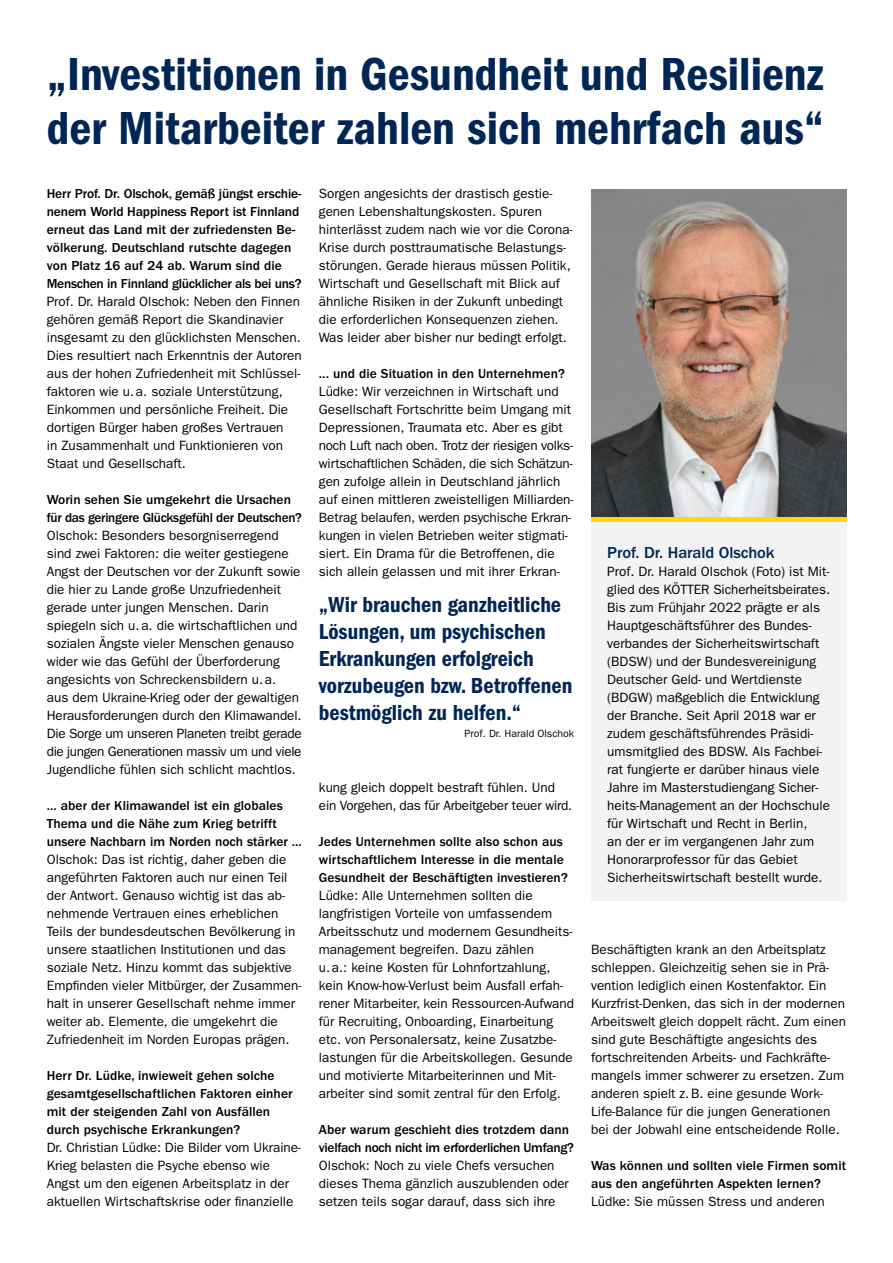
<style>
.page{position:relative;width:893px;height:1263px;background:#fff}
.page>*{position:absolute;margin:0;border:0;box-sizing:border-box;transform-origin:0 0}
.t1{font:48px/54px "ITC Franklin Gothic Std Dm Cd";color:#002655}
.t2{font:22.5px/27px "ITC Franklin Gothic Std Dm Cd";color:#002655}
.t3{font:500 16.5px "ITC Franklin Gothic Std";letter-spacing:-.005em;color:#002655}
.t4{font:13.5px/18px "ITC Franklin Gothic Std";color:#000}
.t5{font:500 13.5px/18px "ITC Franklin Gothic Std";letter-spacing:.005em;color:#000}
.t6{font:500 13.5px/18px "ITC Franklin Gothic Std";letter-spacing:-.025em;color:#000}
.t7{font:500 13.5px/18px "ITC Franklin Gothic Std";letter-spacing:-.02em;color:#000}
.t8{font:10.5px "ITC Franklin Gothic Std";color:#000}
</style>
<div class="page">
<img style="left:591px;top:189px;width:255px;height:329px">
<hr style="left:591px;top:518px;width:255px;height:4px;background:#ffd516">
<div style="left:591px;top:522px;width:255px;height:378px;background:#f2f3f3"></div>
<h1 class="t1" style="left:47px;top:47px;width:779px">„Investitionen in Gesundheit und Resilienz der Mitarbeiter zahlen sich mehrfach aus“</h1>
<p class="t5" style="left:47px;top:185px;width:256px">Herr Prof. Dr. Olschok, gemäß jüngst erschie&shy;nenem World Happiness Report ist Finnland erneut das Land mit der zufriedensten Be&shy;völkerung. Deutschland rutschte dagegen von Platz 16 auf 24 ab. Warum sind die Menschen in Finnland glücklicher als bei uns?</p>
<p class="t4" style="left:47px;top:292px;width:257px">Prof. Dr. Harald Olschok: Neben den Finnen gehören gemäß Report die Skandinavier insgesamt zu den glücklichsten Menschen.<br>Dies resultiert nach Erkenntnis der Autoren aus der hohen Zufriedenheit mit Schlüssel&shy;faktoren wie u.a. soziale Unterstützung, Einkommen und persönliche Freiheit. Die dortigen Bürger haben großes Vertrauen<br>in Zusammenhalt und Funktionieren von Staat und Gesellschaft.</p>
<p class="t7" style="left:47px;top:491px;width:257px">Worin sehen Sie umgekehrt die Ursachen für das geringere Glücksgefühl der Deutschen?</p>
<p class="t4" style="left:47px;top:527px;width:257px">Olschok: Besonders besorgniserregend sind zwei Faktoren: die weiter gestiegene Angst der Deutschen vor der Zukunft sowie die hier zu Lande große Unzufriedenheit gerade unter jungen Menschen. Darin spiegeln sich u.a. die wirtschaftlichen und sozialen Ängste vieler Menschen genauso wider wie das Gefühl der Überforderung angesichts von Schreckensbildern u.a.<br>aus dem Ukraine-Krieg oder der gewaltigen Herausforderungen durch den Klimawandel.<br>Die Sorge um unseren Planeten treibt gerade die jungen Generationen massiv um und viele Jugendliche fühlen sich schlicht machtlos.</p>
<p class="t5" style="left:47px;top:797px;width:257px">... aber der Klimawandel ist ein globales<br>Thema und die Nähe zum Krieg betrifft unsere Nachbarn im Norden noch stärker ...</p>
<p class="t4" style="left:47px;top:850px;width:256px">Olschok: Das ist richtig, daher geben die angeführten Faktoren auch nur einen Teil der Antwort. Genauso wichtig ist das ab&shy;nehmende Vertrauen eines erheblichen Teils der bundesdeutschen Bevölkerung in unsere staatlichen Institutionen und das soziale Netz. Hinzu kommt das subjektive Empfinden vieler Mitbürger, der Zusammen&shy;halt in unserer Gesellschaft nehme immer weiter ab. Elemente, die umgekehrt die Zufriedenheit im Norden Europas prägen.</p>
<p class="t5" style="left:47px;top:1067px;width:247px">Herr Dr. Lüdke, inwieweit gehen solche gesamtgesellschaftlichen Faktoren einher mit der steigenden Zahl von Ausfällen durch psychische Erkrankungen?</p>
<p class="t4" style="left:47px;top:1138px;width:256px">Dr. Christian Lüdke: Die Bilder vom Ukraine-Krieg belasten die Psyche ebenso wie Angst um den eigenen Arbeitsplatz in der aktuellen Wirtschaftskrise oder finanzielle</p>
<p class="t4" style="left:319px;top:184px;width:255px">Sorgen angesichts der drastisch gestie&shy;genen Lebenshaltungskosten. Spuren hinterlässt zudem nach wie vor die Corona-Krise durch posttraumatische Belastungs&shy;störungen. Gerade hieraus müssen Politik, Wirtschaft und Gesellschaft mit Blick auf ähnliche Risiken in der Zukunft unbedingt die erforderlichen Konsequenzen ziehen.<br>Was leider aber bisher nur bedingt erfolgt.</p>
<p class="t5" style="left:319px;top:364px;width:247px">... und die Situation in den Unternehmen?</p>
<p class="t4" style="left:319px;top:382px;width:256px">Lüdke: Wir verzeichnen in Wirtschaft und Gesellschaft Fortschritte beim Umgang mit Depressionen, Traumata etc. Aber es gibt noch Luft nach oben. Trotz der riesigen volks&shy;wirtschaftlichen Schäden, die sich Schätzun&shy;gen zufolge allein in Deutschland jährlich auf einen mittleren zweistelligen Milliarden-Betrag belaufen, werden psychische Erkran&shy;kungen in vielen Betrieben weiter stigmati&shy;siert. Ein Drama für die Betroffenen, die sich allein gelassen und mit ihrer Erkran-</p>
<h2 class="t2" style="left:319px;top:591px;width:255px">„Wir brauchen ganzheitliche<br>Lösungen, um psychischen<br>Erkrankungen erfolgreich vorzubeugen bzw. Betroffenen bestmöglich zu helfen.“</h2>
<p class="t8" style="left:465px;top:727px;width:111px">Prof. Dr. Harald Olschok</p>
<p class="t4" style="left:319px;top:778px;width:255px">kung gleich doppelt bestraft fühlen. Und ein Vorgehen, das für Arbeitgeber teuer wird.</p>
<p class="t5" style="left:319px;top:832px;width:250px">Jedes Unternehmen sollte also schon aus wirtschaftlichem Interesse in die mentale<br>Gesundheit der Beschäftigten investieren?</p>
<p class="t4" style="left:319px;top:886px;width:257px">Lüdke: Alle Unternehmen sollten die langfristigen Vorteile von umfassendem Arbeitsschutz und modernem Gesundheits&shy;management begreifen. Dazu zählen<br>u.a.: keine Kosten für Lohnfortzahlung, kein Know-how-Verlust beim Ausfall erfah&shy;rener Mitarbeiter, kein Ressourcen-Aufwand für Recruiting, Onboarding, Einarbeitung etc. von Personalersatz, keine Zusatzbe&shy;lastungen für die Arbeitskollegen. Gesunde und motivierte Mitarbeiterinnen und Mit&shy;arbeiter sind somit zentral für den Erfolg.</p>
<p class="t6" style="left:319px;top:1120px;width:257px">Aber warum geschieht dies trotzdem dann vielfach noch nicht im erforderlichen Umfang?</p>
<p class="t4" style="left:319px;top:1156px;width:252px">Olschok: Noch zu viele Chefs versuchen dieses Thema gänzlich auszublenden oder setzen teils sogar darauf, dass sich ihre</p>
<p class="t3" style="left:607px;top:543px;width:169px">Prof. Dr. Harald Olschok</p>
<p class="t4" style="left:607px;top:563px;width:224px">Prof. Dr. Harald Olschok (Foto) ist Mit&shy;glied des KÖTTER Sicherheitsbeirates.<br>Bis zum Frühjahr 2022 prägte er als Hauptgeschäftsführer des Bundes&shy;verbandes der Sicherheitswirtschaft (BDSW) und der Bundesvereinigung Deutscher Geld- und Wertdienste (BDGW) maßgeblich die Entwicklung der Branche. Seit April 2018 war er zudem geschäftsführendes Präsidi&shy;umsmitglied des BDSW. Als Fachbei&shy;rat fungierte er darüber hinaus viele Jahre im Masterstudiengang Sicher&shy;heits-Management an der Hochschule für Wirtschaft und Recht in Berlin,<br>an der er im vergangenen Jahr zum Honorarprofessor für das Gebiet Sicherheitswirtschaft bestellt wurde.</p>
<p class="t4" style="left:591px;top:940px;width:256px">Beschäftigten krank an den Arbeitsplatz schleppen. Gleichzeitig sehen sie in Prä&shy;vention lediglich einen Kostenfaktor. Ein Kurzfrist-Denken, das sich in der modernen Arbeitswelt gleich doppelt rächt. Zum einen sind gute Beschäftigte angesichts des fortschreitenden Arbeits- und Fachkräfte&shy;mangels immer schwerer zu ersetzen. Zum anderen spielt z.B. eine gesunde Work-Life-Balance für die jungen Generationen bei der Jobwahl eine entscheidende Rolle.</p>
<p class="t5" style="left:591px;top:1156px;width:257px">Was können und sollten viele Firmen somit aus den angeführten Aspekten lernen?</p>
<p class="t4" style="left:591px;top:1192px;width:235px">Lüdke: Sie müssen Stress und anderen</p>
</div>
